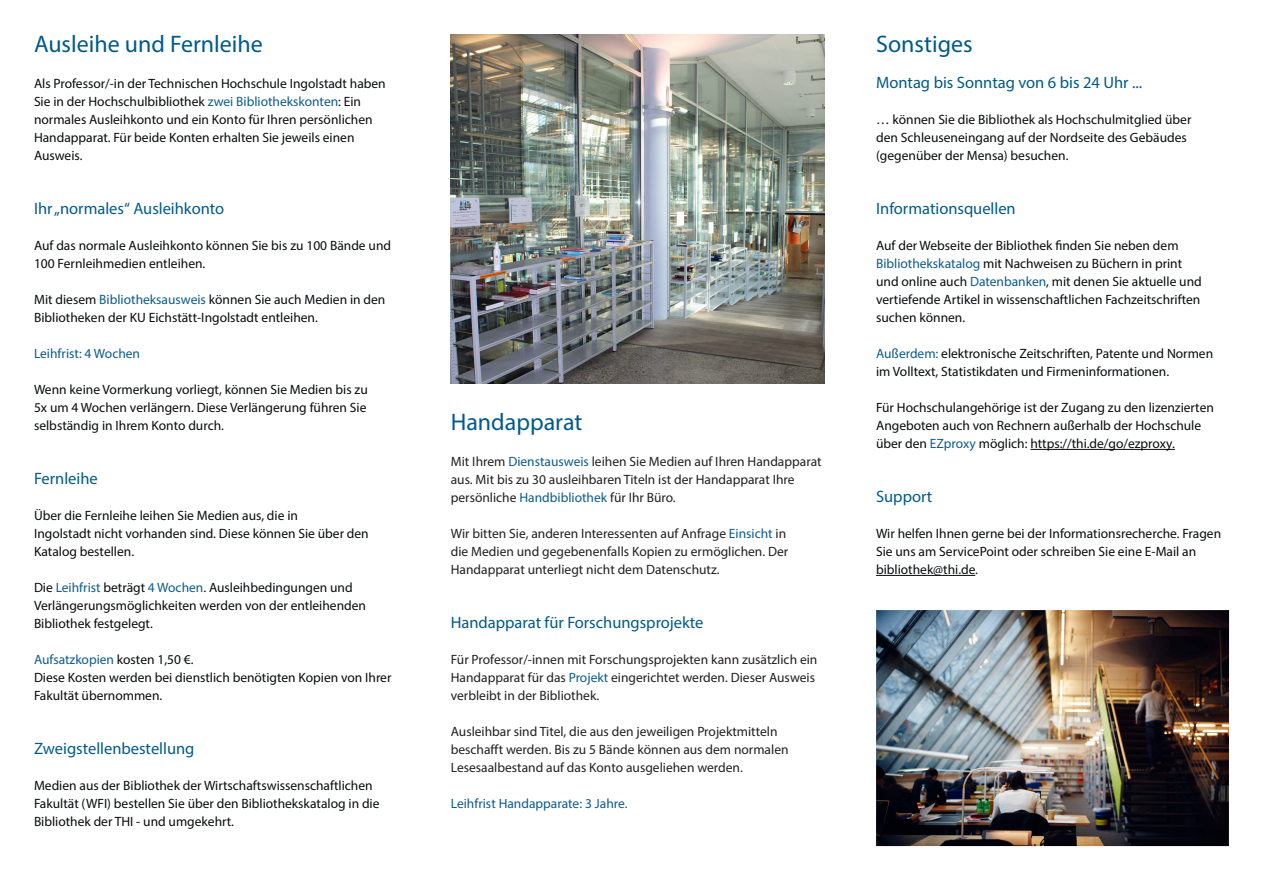
<style>
.page{position:relative;width:1263px;height:893px;background:#fff}
.page>*{position:absolute;margin:0;border:0;box-sizing:border-box;transform-origin:0 0}
.Headline_oben{font:24px "Myriad Pro";color:#015a8c}
.Headline_im_Text{font:16.5px "Myriad Pro";color:#015a8c}
.Adresse__Sachdaten{font:13.5px/18px "Myriad Pro";color:#090b0d}
.Fließtext{font:13.5px/18px "Myriad Pro";color:#090b0d}
.Fließtext-2{font:13.5px/18px "Myriad Pro";color:#231f20}
.Adresse__Sachdaten-2{font:13.5px "Myriad Pro";color:#0d5b8d}
.Fließtext-3{font:13.5px "Myriad Pro";color:#0d5b8d}
.s1{color:#0d5b8d}
.s2{color:#090b0d}
</style>
<div class="page">
<hr style="left:1030px;top:449px;width:145px;height:1px;background:#090b0d">
<hr style="left:876px;top:575px;width:99px;height:1px;background:#090b0d">
<img style="left:451px;top:34px;width:374px;height:350px">
<img style="left:876px;top:610px;width:353px;height:236px">
<p class="Headline_oben" style="left:34px;top:29px;width:230px">Ausleihe und Fernleihe</p>
<p class="Headline_oben" style="left:876px;top:29px;width:98px">Sonstiges</p>
<p class="Headline_im_Text" style="left:876px;top:72px;width:268px">Montag bis Sonntag von 6 bis 24 Uhr ...</p>
<p class="Fließtext" style="left:876px;top:110px;width:317px">… können Sie die Bibliothek als Hochschulmitglied über den Schleuseneingang auf der Nordseite des Gebäudes (gegenüber der Mensa) besuchen.</p>
<p class="Headline_im_Text" style="left:876px;top:198px;width:141px">Informationsquellen</p>
<p class="Fließtext" style="left:876px;top:236px;width:327px">Auf der Webseite der Bibliothek finden Sie neben dem <span class="s1">Bibliothekskatalog</span> mit Nachweisen zu Büchern in print und online auch <span class="s1">Datenbanken</span>, mit denen Sie aktuelle und vertiefende Artikel in wissenschaftlichen Fachzeitschriften suchen können.</p>
<p class="Fließtext" style="left:876px;top:344px;width:339px"><span class="s1">Außerdem:</span> elektronische Zeitschriften, Patente und Normen im Volltext, Statistikdaten und Firmeninformationen.</p>
<p class="Fließtext" style="left:876px;top:398px;width:339px">Für Hochschulangehörige ist der Zugang zu den lizenzierten<br>Angeboten auch von Rechnern außerhalb der Hochschule über den <span class="s1">EZproxy</span> möglich: https://thi.de/go/ezproxy.</p>
<p class="Headline_im_Text" style="left:876px;top:486px;width:58px">Support</p>
<p class="Fließtext" style="left:876px;top:524px;width:347px">Wir helfen Ihnen gerne bei der Informationsrecherche. Fragen<br>Sie uns am ServicePoint oder schreiben Sie eine E-Mail an bibliothek@thi.de.</p>
<p class="Adresse__Sachdaten" style="left:34px;top:74px;width:353px">Als Professor/-in der Technischen Hochschule Ingolstadt haben Sie in der Hochschulbibliothek <span class="s1">zwei Bibliothekskonten</span>: Ein normales Ausleihkonto und ein Konto für Ihren persönlichen Handapparat. Für beide Konten erhalten Sie jeweils einen Ausweis.</p>
<p class="Headline_im_Text" style="left:34px;top:198px;width:192px">Ihr „normales“ Ausleihkonto</p>
<p class="Adresse__Sachdaten" style="left:34px;top:236px;width:359px">Auf das normale Ausleihkonto können Sie bis zu 100 Bände und<br>100 Fernleihmedien entleihen.</p>
<p class="Adresse__Sachdaten" style="left:34px;top:290px;width:353px">Mit diesem <span class="s1">Bibliotheksausweis</span> können Sie auch Medien in den<br>Bibliotheken der KU Eichstätt-Ingolstadt entleihen.</p>
<p class="Adresse__Sachdaten-2" style="left:34px;top:345px;width:108px">Leihfrist: 4 Wochen</p>
<p class="Adresse__Sachdaten" style="left:34px;top:380px;width:335px;text-align:justify">Wenn keine Vormerkung vorliegt, können Sie Medien bis zu 5x um 4 Wochen verlängern. Diese Verlängerung führen Sie selbständig in Ihrem Konto durch.</p>
<p class="Headline_im_Text" style="left:34px;top:468px;width:65px">Fernleihe</p>
<p class="Adresse__Sachdaten" style="left:34px;top:506px;width:265px">Über die Fernleihe leihen Sie Medien aus, die in</p>
<p class="Adresse__Sachdaten" style="left:34px;top:524px;width:336px">Ingolstadt nicht vorhanden sind. Diese können Sie über den<br>Katalog bestellen.</p>
<p class="Adresse__Sachdaten" style="left:34px;top:578px;width:333px">Die <span class="s1">Leihfrist</span> beträgt <span class="s1">4 Wochen</span>. Ausleihbedingungen und<br>Verlängerungsmöglichkeiten werden von der entleihenden<br>Bibliothek festgelegt.</p>
<p class="Adresse__Sachdaten-2" style="left:34px;top:651px;width:161px">Aufsatzkopien <span class="s2">kosten 1,50 €.</span></p>
<p class="Adresse__Sachdaten" style="left:34px;top:668px;width:359px">Diese Kosten werden bei dienstlich benötigten Kopien von Ihrer<br>Fakultät übernommen.</p>
<p class="Headline_oben" style="left:451px;top:407px;width:133px">Handapparat</p>
<p class="Fließtext-2" style="left:451px;top:452px;width:372px">Mit Ihrem <span class="s1">Dienstausweis</span> leihen Sie Medien auf Ihren Handapparat aus. Mit bis zu 30 ausleihbaren Titeln ist der Handapparat Ihre persönliche <span class="s1">Handbibliothek</span> für Ihr Büro.</p>
<p class="Fließtext-2" style="left:451px;top:524px;width:339px">Wir bitten Sie, anderen Interessenten auf Anfrage <span class="s1">Einsicht</span> in die Medien und gegebenenfalls Kopien zu ermöglichen. Der<br>Handapparat unterliegt nicht dem Datenschutz.</p>
<p class="Headline_im_Text" style="left:451px;top:612px;width:254px">Handapparat für Forschungsprojekte</p>
<p class="Fließtext-2" style="left:451px;top:650px;width:368px">Für Professor/-innen mit Forschungsprojekten kann zusätzlich ein<br>Handapparat für das <span class="s1">Projekt</span> eingerichtet werden. Dieser Ausweis verbleibt in der Bibliothek.</p>
<p class="Fließtext-2" style="left:451px;top:722px;width:339px">Ausleihbar sind Titel, die aus den jeweiligen Projektmitteln beschafft werden. Bis zu 5 Bände können aus dem normalen<br>Lesesaalbestand auf das Konto ausgeliehen werden.</p>
<p class="Fließtext-3" style="left:451px;top:795px;width:178px">Leihfrist Handapparate: 3 Jahre.</p>
<p class="Headline_im_Text" style="left:34px;top:738px;width:162px">Zweigstellenbestellung</p>
<p class="Adresse__Sachdaten" style="left:34px;top:776px;width:347px">Medien aus der Bibliothek der Wirtschaftswissenschaftlichen<br>Fakultät (WFI) bestellen Sie über den Bibliothekskatalog in die<br>Bibliothek der THI - und umgekehrt.</p>
</div>
